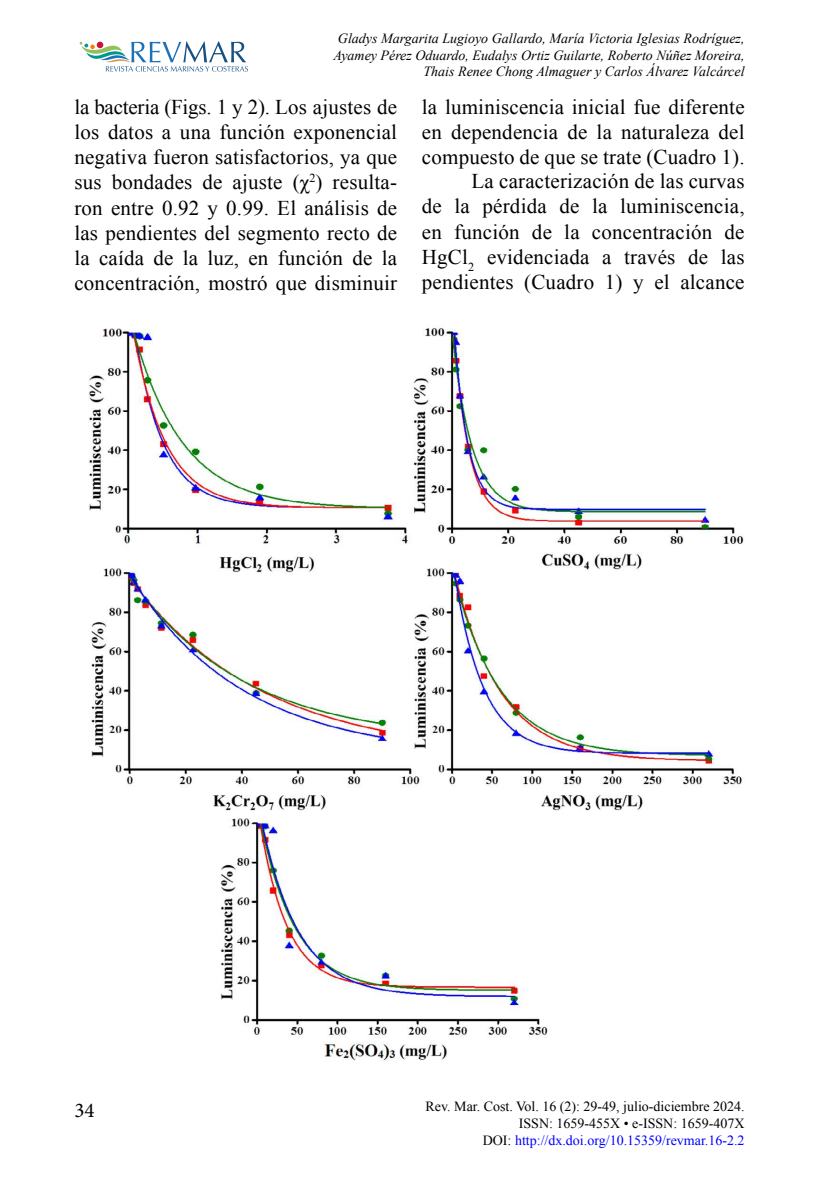
<style>
.page{position:relative;width:819px;height:1197px;background:#fff}
.page>*{position:absolute;margin:0;border:0;box-sizing:border-box;transform-origin:0 0}
.texto_general{font:21px/25.2px "Times New Roman";letter-spacing:.01em;color:#000;text-align:justify}
.texto_general_espacio_antes{font:21px/25.2px "Times New Roman";letter-spacing:.01em;color:#000;text-align:justify}
.t1{font:21px "Minion Pro";color:#000}
.t2{font:italic 14px/16.8px "Times New Roman";color:#000;text-align:right}
.t3{font:14px/16.8px "Times New Roman";color:#000;text-align:right}
.s1{color:#00f}
</style>
<div class="page">
<svg style="left:80px;top:41px;width:168px;height:31px"></svg>
<img style="left:88px;top:328px;width:656px;height:733px">
<p class="t2" style="left:334px;top:29px;width:413px">Gladys Margarita Lugioyo Gallardo, María Victoria Iglesias Rodríguez,<br>Ayamey Pérez Oduardo, Eudalys Ortiz Guilarte, Roberto Núñez Moreira,<br>Thais Renee Chong Almaguer y Carlos Álvarez Valcárcel</p>
<p class="texto_general" style="left:74px;top:94px;width:324px">la bacteria (Figs. 1 y 2). Los ajustes de los datos a una función exponencial negativa fueron satisfactorios, ya que sus bondades de ajuste (χ<sup>2</sup>) resulta&shy;ron entre 0.92 y 0.99. El análisis de las pendientes del segmento recto de la caída de la luz, en función de la concentración, mostró que disminuir</p>
<p class="texto_general" style="left:422px;top:94px;width:324px">la luminiscencia inicial fue diferente en dependencia de la naturaleza del compuesto de que se trate (Cuadro 1).</p>
<p class="texto_general_espacio_antes" style="left:422px;top:168px;width:324px;text-indent:50px">La caracterización de las curvas de la pérdida de la luminiscencia, en función de la concentración de HgCl<sub>2</sub> evidenciada a través de las pendientes (Cuadro 1) y el alcance</p>
<p class="t1" style="left:74px;top:1096px;width:22px">34</p>
<p class="t3" style="left:426px;top:1098px;width:321px">Rev. Mar. Cost. Vol. 16 (2): 29-49, julio-diciembre 2024.<br>ISSN: 1659-455X • e-ISSN: 1659-407X<br>DOI: <span class="s1">http://dx.doi.org/10.15359/revmar.16-2.2</span></p>
</div>
